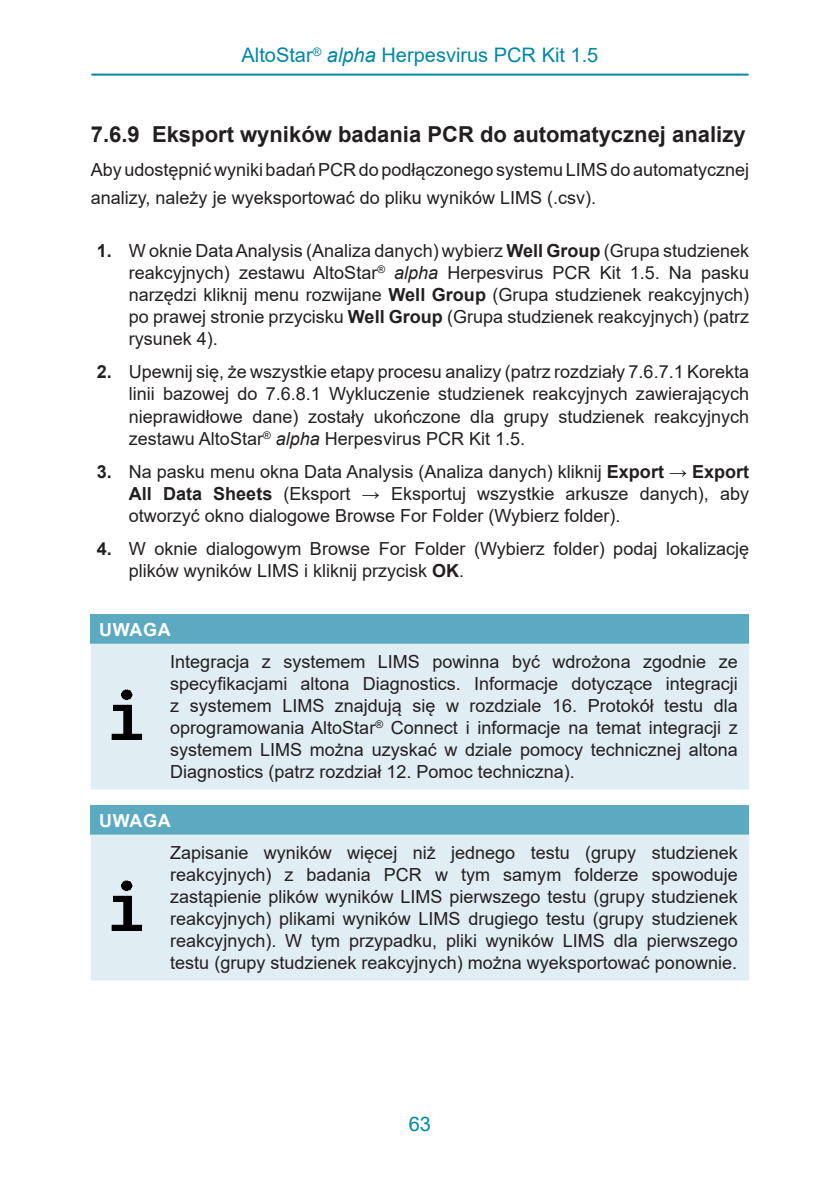
<style>
.page{position:relative;width:840px;height:1191px;background:#fff}
.page>*{position:absolute;margin:0;border:0;box-sizing:border-box;transform-origin:0 0}
.Level_3{font:700 22px "Arial";color:#231f20}
.Seitenkopf{font:20px "Arial";color:#0087a6}
.Note_para{font:18px/22px "Arial";color:#231f20;text-align:justify}
.Mengentext{font:18px/28px "Arial";color:#231f20}
.Note_Titel{font:700 18px "Arial";letter-spacing:.035em;color:#fff}
.s1{font-style:italic}
.s2{font-weight:700}
</style>
<div class="page">
<hr style="left:91px;top:74px;width:657px;height:2px;background:#0087a6">
<div style="left:91px;top:614px;width:657px;height:29px;background:#5caac2"></div>
<div style="left:91px;top:643px;width:657px;height:146px;background:#e0edf3"></div>
<img style="left:94px;top:685px;width:62px;height:63px">
<div style="left:91px;top:805px;width:657px;height:29px;background:#5caac2"></div>
<div style="left:91px;top:834px;width:657px;height:146px;background:#e0edf3"></div>
<img style="left:94px;top:876px;width:62px;height:62px">
<p class="Seitenkopf" style="left:241px;top:41px;width:358px">AltoStar<sup>®</sup> <span class="s1">alpha</span> Herpesvirus PCR Kit 1.5</p>
<p class="Level_3" style="left:91px;top:119px;width:656px">7.6.9 Eksport wyników badania PCR do automatycznej analizy</p>
<p class="Mengentext" style="left:91px;top:155px;width:659px">Aby udostępnićwyniki badańPCRdo podłączonego systemu LIMSdo automatycznej analizy, należy je wyeksportować do pliku wyników LIMS (.csv).</p>
<p class="Note_para" style="left:129px;top:240px;width:621px;text-indent:-32px"><span class="s2">1.</span> W oknie Data Analysis (Analiza danych) wybierz <span class="s2">Well Group</span> (Grupa studzienek reakcyjnych) zestawu AltoStar<sup>®</sup> <span class="s1">alpha</span> Herpesvirus PCR Kit 1.5. Na pasku narzędzi kliknij menu rozwijane <span class="s2">Well Group</span> (Grupa studzienek reakcyjnych) po prawej stronie przycisku <span class="s2">Well Group</span> (Grupa studzienek reakcyjnych) (patrz rysunek 4).</p>
<p class="Note_para" style="left:129px;top:361px;width:621px;text-indent:-32px"><span class="s2">2.</span> Upewnij się, że wszystkie etapy procesu analizy (patrz rozdziały 7.6.7.1 Korekta linii bazowej do 7.6.8.1 Wykluczenie studzienek reakcyjnych zawierających nieprawidłowe dane) zostały ukończone dla grupy studzienek reakcyjnych zestawu AltoStar<sup>®</sup> <span class="s1">alpha</span> Herpesvirus PCR Kit 1.5.</p>
<p class="Note_para" style="left:129px;top:460px;width:621px;text-indent:-32px"><span class="s2">3.</span> Na pasku menu okna Data Analysis (Analiza danych) kliknij <span class="s2">Export</span> → <span class="s2">Export All Data Sheets</span> (Eksport → Eksportuj wszystkie arkusze danych), aby otworzyć okno dialogowe Browse For Folder (Wybierz folder).</p>
<p class="Note_para" style="left:129px;top:538px;width:621px;text-indent:-32px"><span class="s2">4.</span> W oknie dialogowym Browse For Folder (Wybierz folder) podaj lokalizację plików wyników LIMS i kliknij przycisk <span class="s2">OK</span>.</p>
<p class="Note_Titel" style="left:99px;top:616px;width:73px">UWAGA</p>
<p class="Note_para" style="left:170px;top:650px;width:568px">Integracja z systemem LIMS powinna być wdrożona zgodnie ze specyfikacjami altona Diagnostics. Informacje dotyczące integracji z systemem LIMS znajdują się w rozdziale 16. Protokół testu dla oprogramowania AltoStar<sup>®</sup> Connect i informacje na temat integracji z systemem LIMS można uzyskać w dziale pomocy technicznej altona Diagnostics (patrz rozdział 12. Pomoc techniczna).</p>
<p class="Note_Titel" style="left:99px;top:807px;width:73px">UWAGA</p>
<p class="Note_para" style="left:170px;top:841px;width:568px">Zapisanie wyników więcej niż jednego testu (grupy studzienek reakcyjnych) z badania PCR w tym samym folderze spowoduje zastąpienie plików wyników LIMS pierwszego testu (grupy studzienek reakcyjnych) plikami wyników LIMS drugiego testu (grupy studzienek reakcyjnych). W tym przypadku, pliki wyników LIMS dla pierwszego testu (grupy studzienek reakcyjnych) można wyeksportować ponownie.</p>
<p class="Seitenkopf" style="left:408px;top:1110px;width:24px">63</p>
</div>
